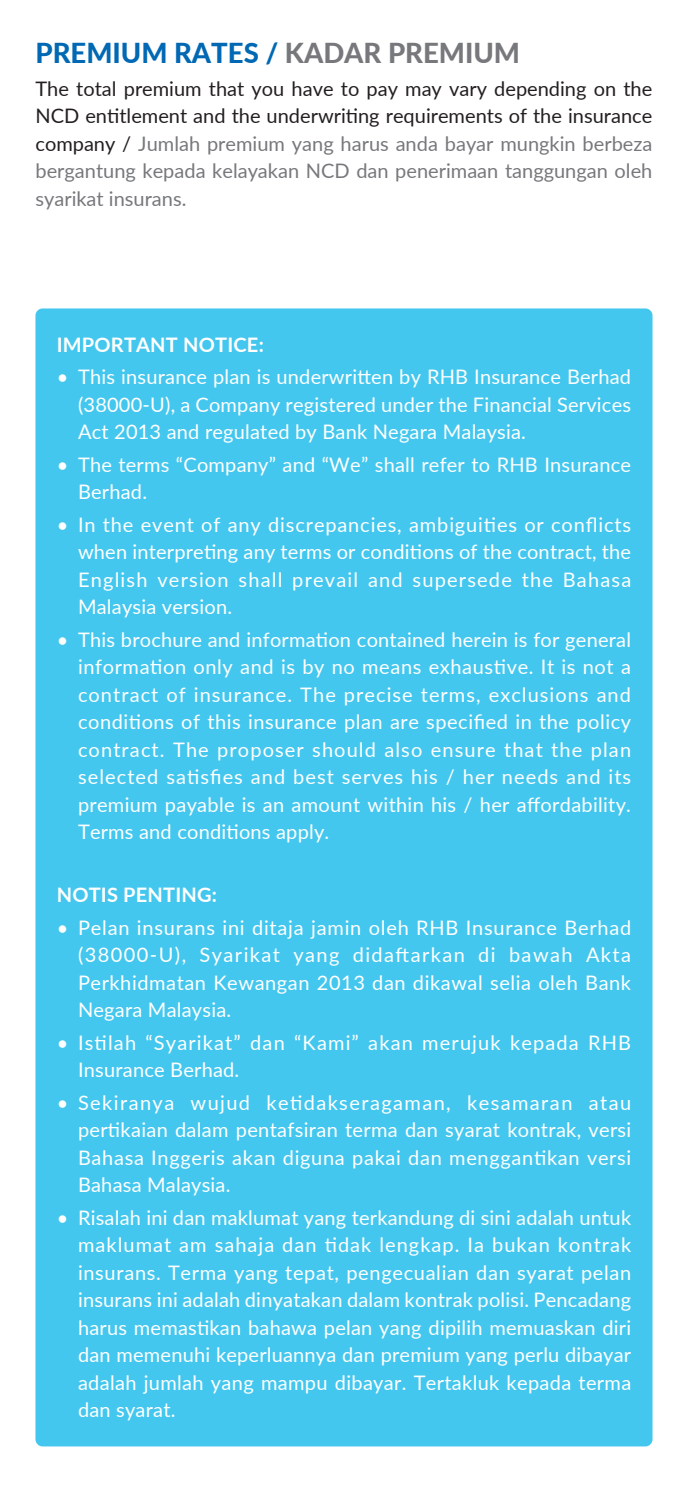
<style>
.page{position:relative;width:688px;height:1489px;background:#fff}
.page>*{position:absolute;margin:0;border:0;box-sizing:border-box;transform-origin:0 0}
.t1{font:800 27.5px "Lato";color:#0168b3}
.t2{font:20px/27.5px "Lato";letter-spacing:.015em;color:#fff;text-align:justify}
.t3{font:20px/27.5px "Lato";color:#231f20;text-align:justify}
.t4{font:20px/27.5px "Lato";letter-spacing:.055em;color:#fff}
.t5{font:700 20px "Lato";letter-spacing:.01em;color:#fff}
.s1{color:#76787b}
</style>
<div class="page">
<div style="left:35px;top:308px;width:617px;height:1138px;background:#44c7ee;border-radius:7px"></div>
<h1 class="t1" style="left:35px;top:33px;width:486px">PREMIUM RATES / <span class="s1">KADAR PREMIUM</span></h1>
<p class="t3" style="left:35px;top:74px;width:618px">The total premium that you have to pay may vary depending on the NCD entitlement and the underwriting requirements of the insurance company / <span class="s1">Jumlah premium yang harus anda bayar mungkin berbeza bergantung kepada kelayakan NCD dan penerimaan tanggungan oleh syarikat insurans.</span></p>
<p class="t5" style="left:57px;top:330px;width:208px">IMPORTANT NOTICE:</p>
<p class="t2" style="left:78px;top:362px;width:554px;text-indent:-21px">• This insurance plan is underwritten by RHB Insurance Berhad (38000-U), a Company registered under the Financial Services Act 2013 and regulated by Bank Negara Malaysia.</p>
<p class="t2" style="left:78px;top:450px;width:554px;text-indent:-21px">• The terms “Company” and “We” shall refer to RHB Insurance<br>Berhad.</p>
<p class="t2" style="left:78px;top:510px;width:554px;text-indent:-21px">• In the event of any discrepancies, ambiguities or conflicts when interpreting any terms or conditions of the contract, the English version shall prevail and supersede the Bahasa Malaysia version.</p>
<p class="t2" style="left:78px;top:625px;width:554px;text-indent:-21px">• This brochure and information contained herein is for general information only and is by no means exhaustive. It is not a contract of insurance. The precise terms, exclusions and conditions of this insurance plan are specified in the policy contract. The proposer should also ensure that the plan selected satisfies and best serves his / her needs and its premium payable is an amount within his / her affordability.<br>Terms and conditions apply.</p>
<p class="t5" style="left:57px;top:880px;width:162px">NOTIS PENTING:</p>
<p class="t2" style="left:78px;top:912px;width:554px;text-indent:-21px">• Pelan insurans ini ditaja jamin oleh RHB Insurance Berhad (38000-U), Syarikat yang didaftarkan di bawah Akta Perkhidmatan Kewangan 2013 dan dikawal selia oleh Bank Negara Malaysia.</p>
<p class="t4" style="left:78px;top:1027px;width:554px;text-indent:-21px">• Istilah “Syarikat” dan “Kami” akan merujuk kepada RHB<br>Insurance Berhad.</p>
<p class="t2" style="left:78px;top:1087px;width:554px;text-indent:-21px">• Sekiranya wujud ketidakseragaman, kesamaran atau pertikaian dalam pentafsiran terma dan syarat kontrak, versi Bahasa Inggeris akan diguna pakai dan menggantikan versi Bahasa Malaysia.</p>
<p class="t2" style="left:78px;top:1202px;width:554px;text-indent:-21px">• Risalah ini dan maklumat yang terkandung di sini adalah untuk maklumat am sahaja dan tidak lengkap. Ia bukan kontrak insurans. Terma yang tepat, pengecualian dan syarat pelan insurans ini adalah dinyatakan dalam kontrak polisi. Pencadang harus memastikan bahawa pelan yang dipilih memuaskan diri dan memenuhi keperluannya dan premium yang perlu dibayar adalah jumlah yang mampu dibayar. Tertakluk kepada terma dan syarat.</p>
</div>
